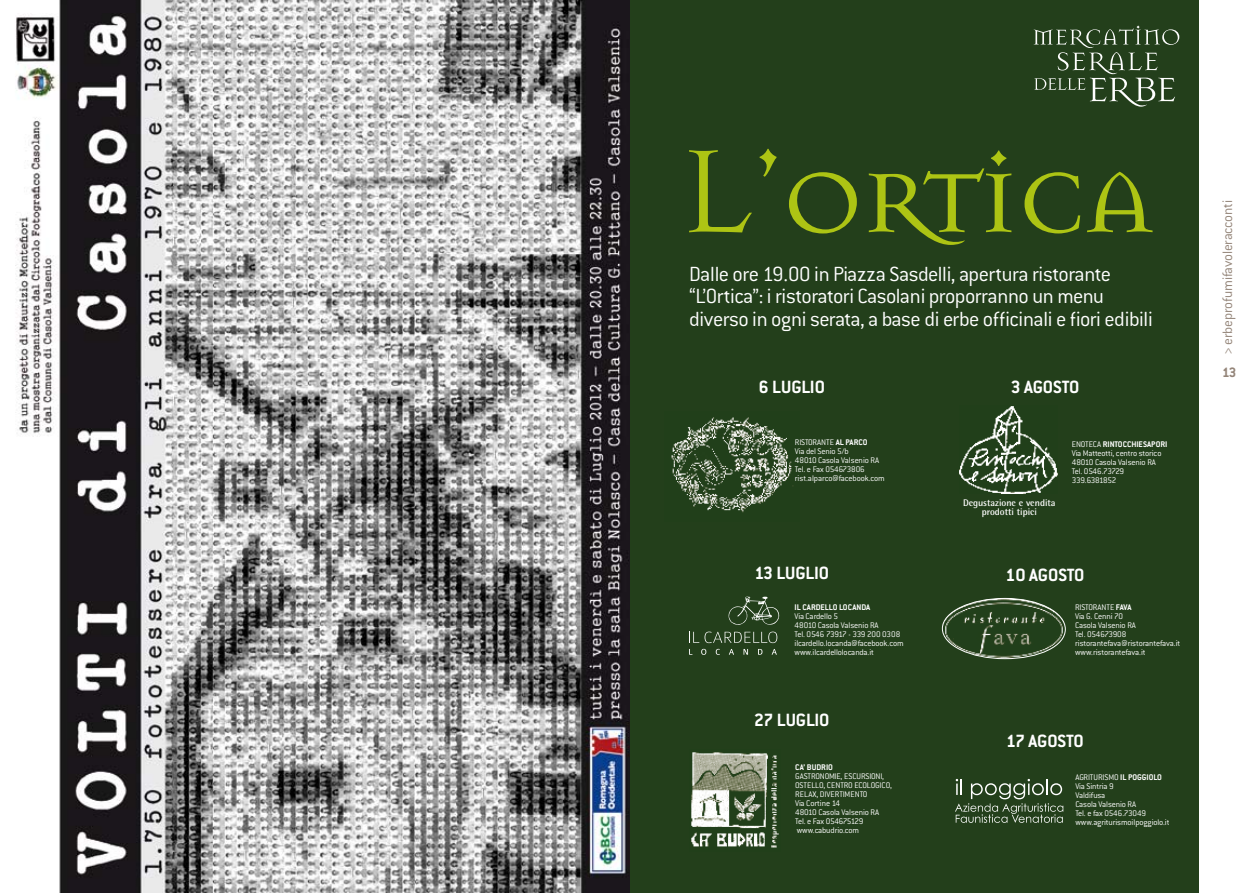
<style>
.page{position:relative;width:1259px;height:893px;background:#fff}
.page>*{position:absolute;margin:0;border:0;box-sizing:border-box;transform-origin:0 0}
.t1{font:300 22.5px/22.5px "Conduit ITC";letter-spacing:-.025em;color:#fff}
.t2{font:700 19.5px "Conduit ITC";letter-spacing:-.005em;color:#fff}
.t3{font:300 15px "Conduit ITC";letter-spacing:-.015em;color:#948579}
.t4{font:700 15px "Conduit ITC";color:#948579}
.t5{font:700 9.75px/9.8px "Rotis Semi Sans";color:#fff;text-align:center}
.t6{font:300 9px/9px "Conduit ITC";letter-spacing:-.015em;color:#fff}
.t7{font:700 9px "Conduit ITC";color:#fff}
.s1{font-weight:700}
</style>
<div class="page">
<div style="left:629px;top:0;width:569px;height:893px;background:#233f1b"></div>
<svg style="left:689px;top:150px;width:63px;height:82px"></svg>
<svg style="left:759px;top:149px;width:17px;height:28px"></svg>
<svg style="left:789px;top:172px;width:68px;height:61px"></svg>
<svg style="left:868px;top:151px;width:143px;height:94px"></svg>
<svg style="left:1024px;top:172px;width:56px;height:61px"></svg>
<svg style="left:1087px;top:172px;width:65px;height:60px"></svg>
<svg style="left:1033px;top:26px;width:146px;height:81px"></svg>
<img style="left:671px;top:417px;width:122px;height:96px">
<svg style="left:955px;top:779px;width:108px;height:44px"></svg>
<svg style="left:689px;top:632px;width:88px;height:11px"></svg>
<svg style="left:701px;top:649px;width:5px;height:6px"></svg>
<svg style="left:716px;top:649px;width:4px;height:6px"></svg>
<svg style="left:729px;top:649px;width:5px;height:6px"></svg>
<svg style="left:743px;top:649px;width:5px;height:6px"></svg>
<svg style="left:758px;top:649px;width:4px;height:6px"></svg>
<svg style="left:771px;top:649px;width:6px;height:6px"></svg>
<svg style="left:728px;top:596px;width:51px;height:29px"></svg>
<img style="left:943px;top:598px;width:122px;height:61px">
<div style="left:942px;top:598px;width:123px;height:61px;border:1px solid #fff;border-radius:50%"></div>
<img style="left:959px;top:406px;width:98px;height:87px">
<img style="left:15px;top:0;width:614px;height:893px">
<img style="left:691px;top:752px;width:88px;height:96px">
<h1 class="t1" style="left:689px;top:263px;width:465px">Dalle ore 19.00 in Piazza Sasdelli, apertura ristorante “L’Ortica”: i ristoratori Casolani proporranno un menu diverso in ogni serata, a base di erbe officinali e fiori edibili</h1>
<h2 class="t2" style="left:759px;top:376px;width:68px">6 LUGLIO</h2>
<p class="t6" style="left:795px;top:438px;width:91px">RISTORANTE <span class="s1">AL PARCO<br></span>Via del Senio 5/b<br>48010 Casola Valsenio RA<br>Tel. e Fax 054673806 rist.alparco@facebook.com</p>
<h2 class="t2" style="left:754px;top:562px;width:76px">13 LUGLIO</h2>
<p class="t7" style="left:794px;top:601px;width:77px">IL CARDELLO LOCANDA</p>
<p class="t6" style="left:794px;top:611px;width:111px">Via Cardello 5<br>48010 Casola Valsenio RA<br>Tel. 0546 73917 - 339 200 0308 ilcardello.locanda@facebook.com www.ilcardellolocanda.it</p>
<h2 class="t2" style="left:754px;top:708px;width:77px">27 LUGLIO</h2>
<p class="t7" style="left:795px;top:762px;width:39px">CA’ BUDRIO</p>
<p class="t6" style="left:795px;top:772px;width:98px">GASTRONOMIE, ESCURSIONI,<br>OSTELLO, CENTRO ECOLOGICO,<br>RELAX, DIVERTIMENTO<br>Via Cortine 14<br>48010 Casola Valsenio RA<br>Tel. e Fax 054675129 www.cabudrio.com</p>
<h2 class="t2" style="left:1010px;top:376px;width:70px">3 AGOSTO</h2>
<p class="t5" style="left:963px;top:497px;width:94px">Degustazione e vendita prodotti tipici</p>
<p class="t6" style="left:1071px;top:440px;width:97px">ENOTECA <span class="s1">RINTOCCHIESAPORI<br></span>Via Matteotti, centro storico<br>48010 Casola Valsenio RA<br>Tel. 0546.73729<br>339.6381852</p>
<h2 class="t2" style="left:1005px;top:564px;width:80px">1O AGOSTO</h2>
<p class="t6" style="left:1075px;top:603px;width:107px">RISTORANTE <span class="s1">FAVA<br></span>Via G. Cenni 70<br>Casola Valsenio RA<br>Tel. 054673908 ristorantefava@ristorantefava.it www.ristorantefava.it</p>
<h2 class="t2" style="left:1006px;top:730px;width:79px">17 AGOSTO</h2>
<p class="t6" style="left:1075px;top:772px;width:96px">AGRITURISMO <span class="s1">IL POGGIOLO<br></span>Via Sintria 9<br>Valdifusa<br>Casola Valsenio RA<br>Tel. e fax 0546.73049 www.agriturismoilpoggiolo.it</p>
<h3 class="t3" style="left:1219px;top:355px;width:156px;rotate:-90deg">&gt; erbeprofumifavoleracconti</h3>
<h3 class="t4" style="left:1222px;top:364px;width:16px">13</h3>
</div>
